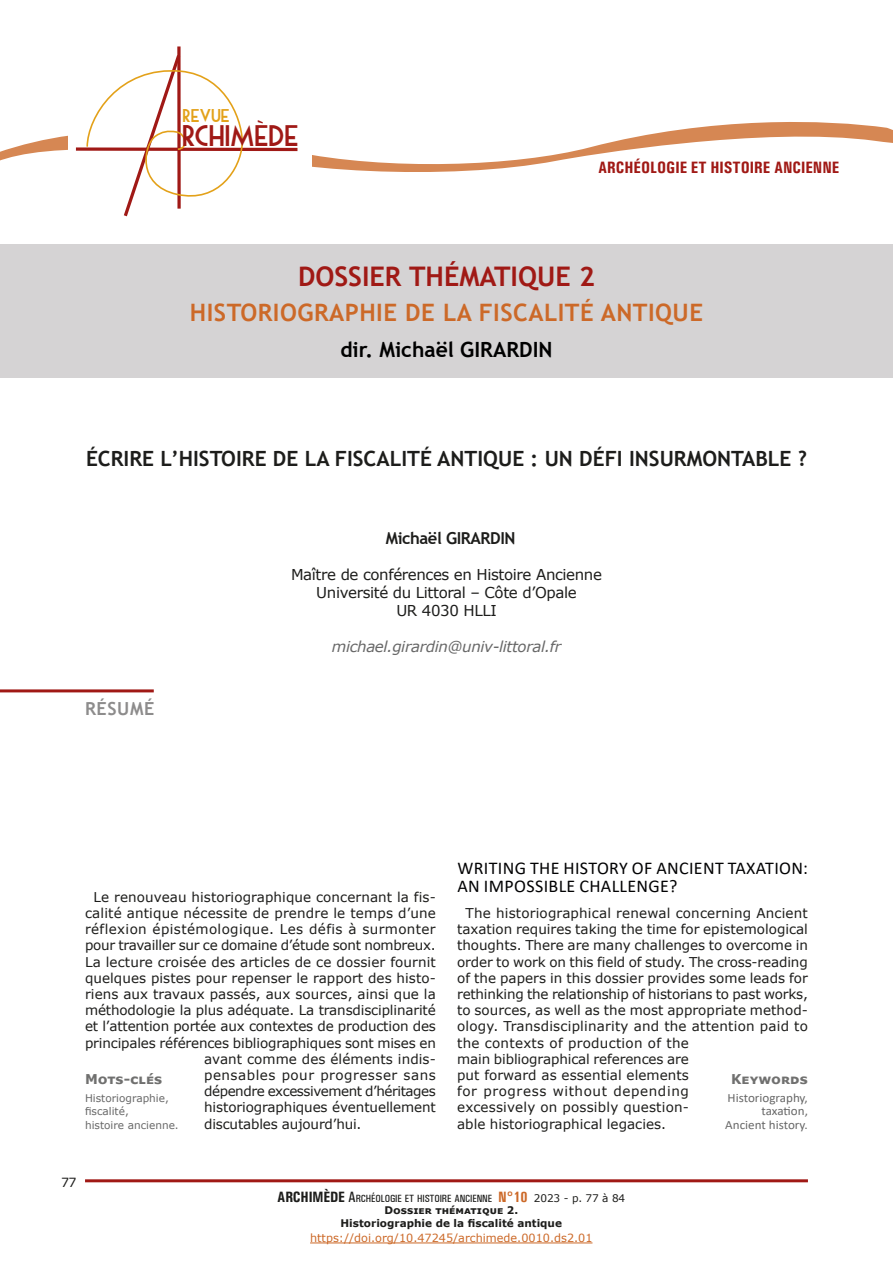
<style>
.page{position:relative;width:893px;height:1263px;background:#fff}
.page>*{position:absolute;margin:0;border:0;box-sizing:border-box;transform-origin:0 0}
.t1{font:28.95px "Mouse Deco";letter-spacing:-.115em;color:#a01916}
._1{font:700 27px "Trebuchet MS";color:#a01915}
._1-2{font:700 24px "Trebuchet MS";letter-spacing:.02em;color:#cc6928}
.t2{font:700 21px "Trebuchet MS";color:#1d1d1b}
._1-3{font:700 21px "Trebuchet MS";color:#000}
.Titre_traduction{font:18px/18px "Calibri";letter-spacing:.02em;color:#020203}
.Titre_1_Annexe{font:700 18px "Trebuchet MS";letter-spacing:.035em;color:#8d8c8c}
.t3{font:18px "Mouse Deco";letter-spacing:-.125em;color:#e3a119}
.t4{font:700 condensed 16.5px "Univers";color:#a01915}
.t5{font:700 16.5px "Trebuchet MS";letter-spacing:-.025em;color:#1d1d1b}
.t6{font:15px "Verdana";letter-spacing:-.025em;color:#1d1d1b}
.t7{font:italic 15px "Verdana";letter-spacing:-.025em;color:#686868}
.TXT_article{font:13.5px/16.2px "Verdana";letter-spacing:.005em;color:#1d1d1b}
.Abstract{font:13.5px "Verdana";letter-spacing:.005em;color:#1d1d1b}
.Abstract-2{font:13.5px "Verdana";letter-spacing:-.02em;color:#1d1d1b}
.Abstract-3{font:13.5px "Verdana";letter-spacing:.03em;color:#1d1d1b}
.Abstract-4{font:13.5px "Verdana";letter-spacing:-.03em;color:#1d1d1b}
.Abstract-5{font:13.5px "Verdana";letter-spacing:.035em;color:#1d1d1b}
.t8{font:700 13.5px "Verdana";color:#70706f}
.Keywords{font:12.6px "Calibri";color:#686868;scale:1.04 1}
.t9{font:12.6px "Verdana";color:#1d1d1b}
.t10{font:11.25px "Verdana";color:#cc6928}
.t11{font:500 10.5px "Univers Condensed";letter-spacing:-.015em;color:#1d1d1b}
.t12{font:700 10.5px "Verdana";color:#1d1d1b}
.Keywords-2{font:10.5px "Verdana";color:#686868}
.s1{font-family:"Univers";font-weight:700;font-stretch:condensed;font-size:15px}
.s2{font-size:15px}
.s3{font-family:"Univers";font-weight:700;font-stretch:condensed;font-size:15px;color:#cc6928}
.s4{font-family:"Verdana";font-weight:400}
</style>
<div class="page">
<svg style="left:0;top:122px;width:893px;height:50px"></svg>
<hr style="left:310px;top:1242px;width:282px;height:1px;background:#cc6928">
<hr style="left:85px;top:1179px;width:723px;height:3px;background:#a01915">
<div style="left:68px;top:39px;width:243px;height:178px;background:#fff"></div>
<svg style="left:76px;top:147px;width:221px;height:4px"></svg>
<svg style="left:86px;top:46px;width:159px;height:171px"></svg>
<div style="left:0;top:244px;width:893px;height:134px;background:#d5d3d4"></div>
<hr style="left:0;top:689px;width:154px;height:3px;background:#a01915">
<p class="t3" style="left:182px;top:107px;width:51px">REVUE</p>
<p class="t1" style="left:181px;top:122px;width:121px">RCHIMEDE</p>
<p class="t4" style="left:598px;top:157px;width:243px">ARCHÉOLOGIE ET HISTOIRE ANCIENNE</p>
<p class="_1" style="left:298px;top:259px;width:298px">DOSSIER THÉMATIQUE 2</p>
<p class="_1-2" style="left:190px;top:298px;width:515px">HISTORIOGRAPHIE DE LA FISCALITÉ ANTIQUE</p>
<p class="_1-3" style="left:340px;top:337px;width:214px">dir. Michaël GIRARDIN</p>
<p class="t2" style="left:86px;top:446px;width:722px">ÉCRIRE L’HISTOIRE DE LA FISCALITÉ ANTIQUE : UN DÉFI INSURMONTABLE ?</p>
<p class="Titre_1_Annexe" style="left:85px;top:697px;width:71px">RÉSUMÉ</p>
<p class="t5" style="left:386px;top:527px;width:131px">Michaël GIRARDIN</p>
<p class="t6" style="left:291px;top:564px;width:313px">Maître de conférences en Histoire Ancienne</p>
<p class="t6" style="left:316px;top:582px;width:262px">Université du Littoral – Côte d’Opale</p>
<p class="t6" style="left:396px;top:600px;width:102px">UR 4030 HLLI</p>
<p class="t7" style="left:332px;top:636px;width:231px">michael.girardin@univ-littoral.fr</p>
<p class="Abstract" style="left:94px;top:887px;width:344px">Le renouveau historiographique concernant la fis-</p>
<p class="Abstract" style="left:85px;top:904px;width:352px">calité antique nécessite de prendre le temps d’une</p>
<p class="Abstract-3" style="left:85px;top:920px;width:352px">réflexion épistémologique. Les défis à surmonter</p>
<p class="Abstract-2" style="left:85px;top:936px;width:352px">pour travailler sur ce domaine d’étude sont nombreux.</p>
<p class="Abstract" style="left:85px;top:952px;width:352px">La lecture croisée des articles de ce dossier fournit</p>
<p class="Abstract" style="left:85px;top:968px;width:352px">quelques pistes pour repenser le rapport des histo-</p>
<p class="Abstract" style="left:85px;top:985px;width:352px">riens aux travaux passés, aux sources, ainsi que la</p>
<p class="Abstract" style="left:85px;top:1001px;width:352px">méthodologie la plus adéquate. La transdisciplinarité</p>
<p class="Abstract" style="left:85px;top:1017px;width:352px">et l’attention portée aux contextes de production des</p>
<p class="Abstract" style="left:85px;top:1033px;width:352px">principales références bibliographiques sont mises en</p>
<p class="Abstract" style="left:204px;top:1049px;width:233px">avant comme des éléments indis-</p>
<p class="Abstract-5" style="left:204px;top:1066px;width:233px">pensables pour progresser sans</p>
<p class="Abstract-4" style="left:204px;top:1082px;width:233px">dépendre excessivement d’héritages</p>
<p class="Abstract" style="left:204px;top:1098px;width:233px">historiographiques éventuellement</p>
<p class="Abstract" style="left:204px;top:1114px;width:159px">discutables aujourd’hui.</p>
<p class="t8" style="left:85px;top:1069px;width:79px">Mots-clés</p>
<p class="Keywords-2" style="left:85px;top:1090px;width:85px">Historiographie,</p>
<p class="Keywords-2" style="left:85px;top:1104px;width:45px">fiscalité,</p>
<p class="Keywords-2" style="left:85px;top:1117px;width:95px">histoire ancienne.</p>
<p class="Titre_traduction" style="left:457px;top:859px;width:352px">WRITING THE HISTORY OF ANCIENT TAXATION:<br>AN IMPOSSIBLE CHALLENGE?</p>
<p class="TXT_article" style="left:457px;top:905px;width:352px;text-indent:9px">The historiographical renewal concerning Ancient taxation requires taking the time for epistemological thoughts. There are many challenges to overcome in order to work on this field of study. The cross-reading of the papers in this dossier provides some leads for rethinking the relationship of historians to past works, to sources, as well as the most appropriate method&shy;ology. Transdisciplinarity and the attention paid to the contexts of production of the<br>main bibliographical references are<br>put forward as essential elements<br>for progress without depending<br>excessively on possibly question-<br>able historiographical legacies.</p>
<p class="t8" style="left:731px;top:1069px;width:78px">Keywords</p>
<p class="Keywords" style="left:728px;top:1088px;width:79px">Historiography,</p>
<p class="Keywords" style="left:762px;top:1102px;width:46px">taxation,</p>
<p class="Keywords" style="left:725px;top:1115px;width:81px">Ancient history.</p>
<p class="t9" style="left:61px;top:1173px;width:17px">77</p>
<p class="t11" style="left:277px;top:1192px;width:350px"><span class="s1">ARCHIMÈDE</span> <span class="s2">A</span>RCHÉOLOGIE ET HISTOIRE ANCIENNE <span class="s3">N°10</span> <span class="s4">2023 - p. 77 à 84</span></p>
<p class="t12" style="left:384px;top:1203px;width:135px">Dossier thématique 2.</p>
<p class="t12" style="left:340px;top:1216px;width:223px">Historiographie de la fiscalité antique</p>
<p class="t10" style="left:310px;top:1230px;width:284px">https://doi.org/10.47245/archimede.0010.ds2.01</p>
</div>
